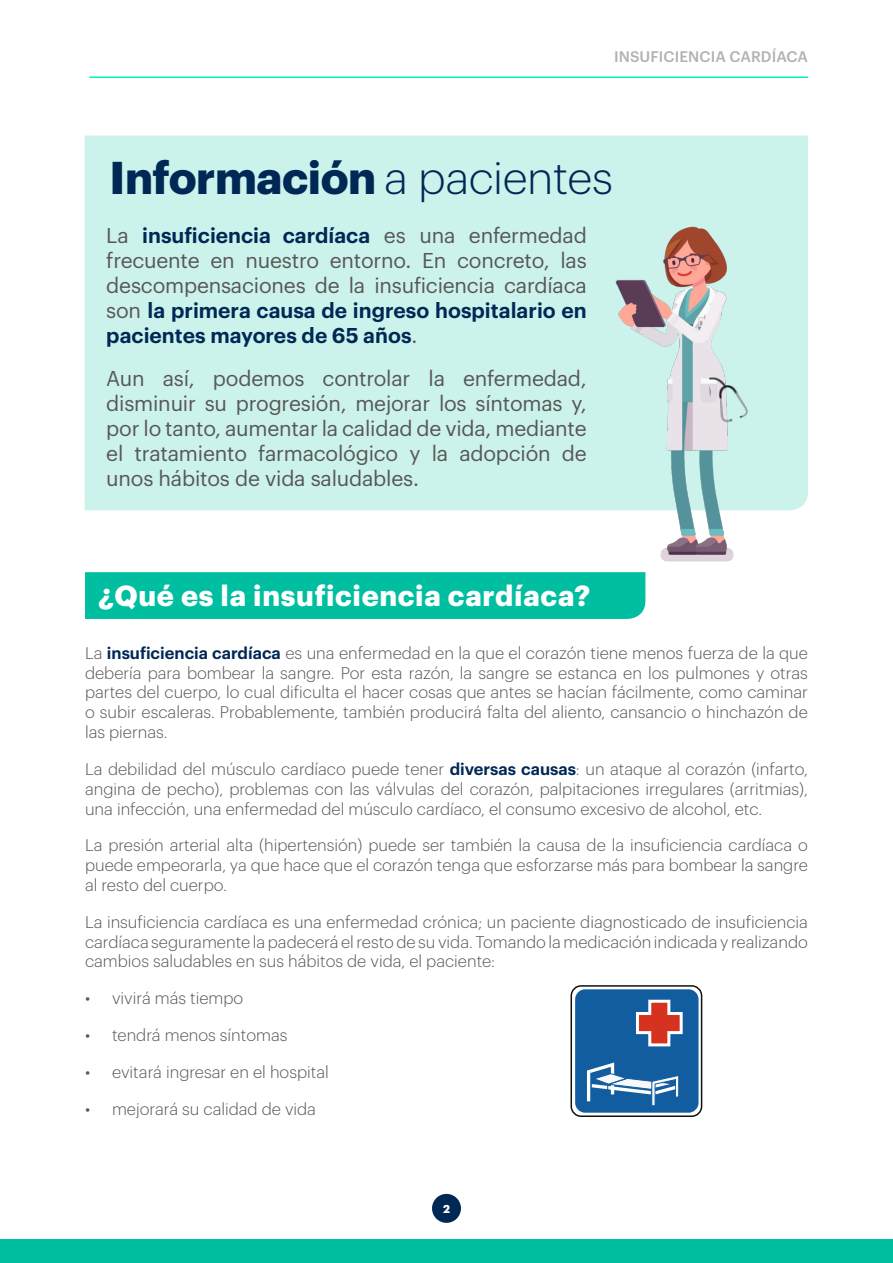
<style>
.page{position:relative;width:893px;height:1263px;background:#fff}
.page>*{position:absolute;margin:0;border:0;box-sizing:border-box;transform-origin:0 0}
.t1{font:700 45px "Graphik";letter-spacing:-.01em;color:#002855}
.t2{font:700 28.5px "Graphik";letter-spacing:.025em;color:#fff}
.t3{font:21px/25.2px "Graphik";letter-spacing:-.01em;color:#575756;text-align:justify}
.t4{font:300 16.5px/19.8px "Graphik";color:#575757;text-align:justify}
.t5{font:500 15px "Graphik";letter-spacing:.005em;color:#b3b2b2}
.t6{font:700 11.25px "Graphik";color:#fff}
.s1{font-weight:300}
.s2{font-weight:600;color:#002855}
</style>
<div class="page">
<div style="left:432px;top:1194px;width:29px;height:29px;background:#002855;border-radius:50%"></div>
<div style="left:0;top:1239px;width:893px;height:24px;background:#00bea0"></div>
<hr style="left:89px;top:76px;width:719px;height:2px;background:#00f0bf">
<div style="left:85px;top:136px;width:723px;height:374px;background:#ccf2ec"></div>
<div style="left:85px;top:572px;width:560px;height:47px;background:#00bea0"></div>
<img style="left:603px;top:204px;width:157px;height:358px">
<div style="left:575px;top:989px;width:123px;height:124px;background:#125d9f;border-radius:10px"></div>
<div style="left:570px;top:985px;width:132px;height:132px;border:2px solid #121110;border-radius:10px"></div>
<svg style="left:636px;top:999px;width:47px;height:48px"></svg>
<svg style="left:587px;top:1062px;width:92px;height:44px"></svg>
<img style="left:709px;top:376px;width:42px;height:50px">
<p class="t5" style="left:614px;top:46px;width:195px">INSUFICIENCIA CARDÍACA</p>
<h1 class="t1" style="left:110px;top:143px;width:505px">Información <span class="s1">a pacientes</span></h1>
<p class="t3" style="left:106px;top:221px;width:482px">La <span class="s2">insuficiencia cardíaca</span> es una enfermedad frecuente en nuestro entorno. En concreto, las descompensaciones de la insuficiencia cardíaca son <span class="s2">la primera causa de ingreso hospitalario en pacientes mayores de 65 años</span>.</p>
<p class="t3" style="left:106px;top:364px;width:482px">Aun así, podemos controlar la enfermedad, disminuir su progresión, mejorar los síntomas y, por lo tanto, aumentar la calidad de vida, mediante el tratamiento farmacológico y la adopción de unos hábitos de vida saludables.</p>
<h2 class="t2" style="left:98px;top:573px;width:494px">¿Qué es la insuficiencia cardíaca?</h2>
<p class="t4" style="left:85px;top:642px;width:724px">La <span class="s2">insuficiencia cardíaca</span> es una enfermedad en la que el corazón tiene menos fuerza de la que debería para bombear la sangre. Por esta razón, la sangre se estanca en los pulmones y otras partes del cuerpo, lo cual dificulta el hacer cosas que antes se hacían fácilmente, como caminar o subir escaleras. Probablemente, también producirá falta del aliento, cansancio o hinchazón de las piernas.</p>
<p class="t4" style="left:85px;top:758px;width:724px">La debilidad del músculo cardíaco puede tener <span class="s2">diversas causas</span>: un ataque al corazón (infarto, angina de pecho), problemas con las válvulas del corazón, palpitaciones irregulares (arritmias), una infección, una enfermedad del músculo cardíaco, el consumo excesivo de alcohol, etc.</p>
<p class="t4" style="left:85px;top:834px;width:724px">La presión arterial alta (hipertensión) puede ser también la causa de la insuficiencia cardíaca o puede empeorarla, ya que hace que el corazón tenga que esforzarse más para bombear la sangre al resto del cuerpo.</p>
<p class="t4" style="left:85px;top:910px;width:724px">La insuficiencia cardíaca es una enfermedad crónica; un paciente diagnosticado de insuficiencia cardíaca seguramente la padecerá el resto de su vida. Tomando la medicación indicada y realizando cambios saludables en sus hábitos de vida, el paciente:</p>
<p class="t4" style="left:85px;top:987px;width:160px">• vivirá más tiempo</p>
<p class="t4" style="left:85px;top:1024px;width:204px">• tendrá menos síntomas</p>
<p class="t4" style="left:85px;top:1061px;width:245px">• evitará ingresar en el hospital</p>
<p class="t4" style="left:85px;top:1097px;width:232px">• mejorará su calidad de vida</p>
<p class="t6" style="left:443px;top:1200px;width:8px">2</p>
</div>
